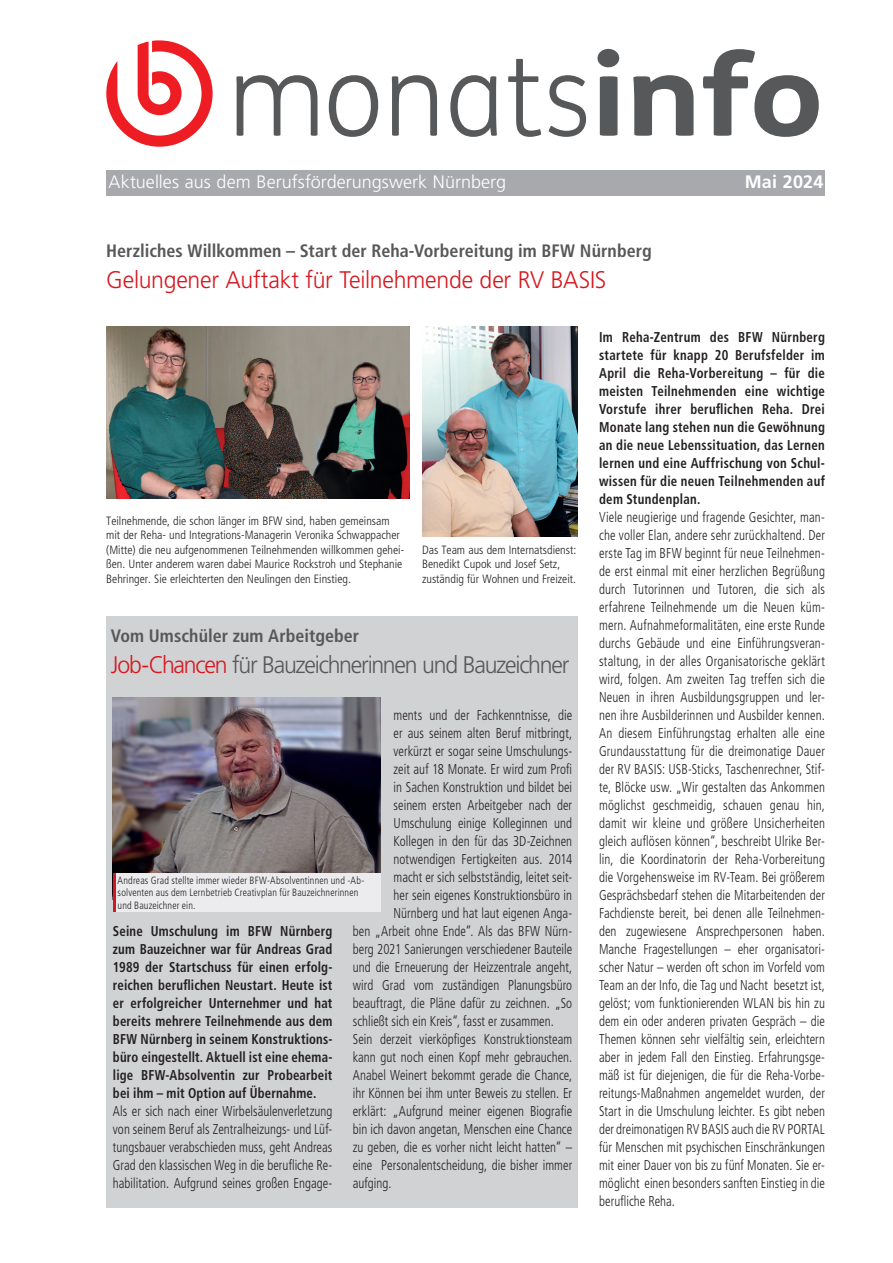
<style>
.page{position:relative;width:893px;height:1263px;background:#fff}
.page>*{position:absolute;margin:0;border:0;box-sizing:border-box;transform-origin:0 0}
.t1{font:300 24px "Frutiger LT Std";letter-spacing:-.055em;color:#57585a;scale:.96 1}
.t2{font:300 24px "Frutiger LT Std";letter-spacing:-.01em;color:#d7171f;scale:.96 1}
.t3{font:700 condensed 18px "Frutiger LT Std";color:#57585a}
.t4{font:300 18px "Frutiger LT Std";color:#fff}
.t5{font:700 18px "Frutiger LT Std";letter-spacing:.01em;color:#fff}
.t6{font:300 condensed 14.25px/18px "Frutiger LT Std";letter-spacing:.005em;color:#231f20;text-align:justify;scale:.9 1}
.t7{font:700 condensed 14.25px/18px "Frutiger LT Std";letter-spacing:.015em;color:#231f20;text-align:justify;scale:.9 1}
.t8{font:300 condensed 12px/14.4px "Frutiger LT Std";color:#231f20}
.t9{font:300 condensed 10.5px/12.6px "Frutiger LT Std";letter-spacing:.015em;color:#231f20;scale:.95 1}
.s1{color:#d7171f}
</style>
<div class="page">
<div style="left:106px;top:170px;width:719px;height:26px;background:#a8a9ad"></div>
<svg style="left:106px;top:40px;width:107px;height:107px"></svg>
<svg style="left:236px;top:49px;width:583px;height:88px"></svg>
<img style="left:106px;top:326px;width:303px;height:173px">
<div style="left:107px;top:616px;width:471px;height:591px;background:#d1d2d4"></div>
<img style="left:113px;top:698px;width:268px;height:175px">
<div style="left:113px;top:873px;width:268px;height:39px;background:#ececee"></div>
<hr style="left:113px;top:873px;width:3px;height:39px;background:#d7171f">
<img style="left:422px;top:326px;width:155px;height:211px">
<p class="t4" style="left:109px;top:172px;width:399px">Aktuelles aus dem Berufsförderungswerk Nürnberg</p>
<p class="t5" style="left:745px;top:171px;width:80px">Mai 2024</p>
<p class="t3" style="left:106px;top:240px;width:547px">Herzliches Willkommen – Start der Reha-Vorbereitung im BFW Nürnberg</p>
<h1 class="t2" style="left:106px;top:266px;width:522px">Gelungener Auftakt für Teilnehmende der RV BASIS</h1>
<p class="t8" style="left:106px;top:514px;width:299px">Teilnehmende, die schon länger im BFW sind, haben gemeinsam mit der Reha- und Integrations-Managerin Veronika Schwappacher (Mitte) die neu aufgenommenen Teilnehmenden willkommen gehei&shy;ßen. Unter anderem waren dabei Maurice Rockstroh und Stephanie Behringer. Sie erleichterten den Neulingen den Einstieg.</p>
<p class="t8" style="left:422px;top:543px;width:156px">Das Team aus dem Internatsdienst:<br>Benedikt Cupok und Josef Setz, zuständig für Wohnen und Freizeit.</p>
<p class="t3" style="left:111px;top:625px;width:250px">Vom Umschüler zum Arbeitgeber</p>
<h1 class="t1" style="left:111px;top:651px;width:479px"><span class="s1">Job-Chancen</span> für Bauzeichnerinnen und Bauzeichner</h1>
<p class="t6" style="left:394px;top:706px;width:200px">ments und der Fachkenntnisse, die</p>
<p class="t6" style="left:394px;top:724px;width:200px">er aus seinem alten Beruf mitbringt,</p>
<p class="t6" style="left:394px;top:742px;width:200px">verkürzt er sogar seine Umschulungs-</p>
<p class="t6" style="left:394px;top:760px;width:200px">zeit auf 18 Monate. Er wird zum Profi</p>
<p class="t6" style="left:394px;top:778px;width:200px">in Sachen Konstruktion und bildet bei</p>
<p class="t6" style="left:394px;top:796px;width:200px">seinem ersten Arbeitgeber nach der</p>
<p class="t6" style="left:394px;top:814px;width:200px">Umschulung einige Kolleginnen und</p>
<p class="t6" style="left:394px;top:832px;width:200px">Kollegen in den für das 3D-Zeichnen</p>
<p class="t6" style="left:394px;top:850px;width:200px">notwendigen Fertigkeiten aus. 2014</p>
<p class="t6" style="left:394px;top:868px;width:200px">macht er sich selbstständig, leitet seit-</p>
<p class="t6" style="left:394px;top:886px;width:200px">her sein eigenes Konstruktionsbüro in</p>
<p class="t6" style="left:394px;top:904px;width:200px">Nürnberg und hat laut eigenen Anga-</p>
<p class="t6" style="left:353px;top:922px;width:245px">ben „Arbeit ohne Ende“. Als das BFW Nürn-</p>
<p class="t6" style="left:353px;top:940px;width:245px">berg 2021 Sanierungen verschiedener Bauteile</p>
<p class="t6" style="left:353px;top:958px;width:245px">und die Erneuerung der Heizzentrale angeht,</p>
<p class="t6" style="left:353px;top:976px;width:245px">wird Grad vom zuständigen Planungsbüro</p>
<p class="t6" style="left:353px;top:994px;width:245px">beauftragt, die Pläne dafür zu zeichnen. „So</p>
<p class="t6" style="left:353px;top:1012px;width:225px">schließt sich ein Kreis“, fasst er zusammen.</p>
<p class="t6" style="left:353px;top:1030px;width:245px">Sein derzeit vierköpfiges Konstruktionsteam</p>
<p class="t6" style="left:353px;top:1048px;width:245px">kann gut noch einen Kopf mehr gebrauchen.</p>
<p class="t6" style="left:353px;top:1066px;width:245px">Anabel Weinert bekommt gerade die Chance,</p>
<p class="t6" style="left:353px;top:1084px;width:245px">ihr Können bei ihm unter Beweis zu stellen. Er</p>
<p class="t6" style="left:353px;top:1102px;width:245px">erklärt: „Aufgrund meiner eigenen Biografie</p>
<p class="t6" style="left:353px;top:1120px;width:245px">bin ich davon angetan, Menschen eine Chance</p>
<p class="t6" style="left:353px;top:1138px;width:245px">zu geben, die es vorher nicht leicht hatten“ –</p>
<p class="t6" style="left:353px;top:1156px;width:245px">eine Personalentscheidung, die bisher immer</p>
<p class="t6" style="left:353px;top:1174px;width:45px">aufging.</p>
<p class="t9" style="left:118px;top:874px;width:261px">Andreas Grad stellte immer wieder BFW-Absolventinnen und -Ab&shy;solventen aus dem Lernbetrieb Creativplan für Bauzeichnerinnen und Bauzeichner ein.</p>
<p class="t7" style="left:113px;top:922px;width:245px">Seine Umschulung im BFW Nürnberg zum Bauzeichner war für Andreas Grad 1989 der Startschuss für einen erfolg&shy;reichen beruflichen Neustart. Heute ist er erfolgreicher Unternehmer und hat bereits mehrere Teilnehmende aus dem BFW Nürnberg in seinem Konstruktions&shy;büro eingestellt. Aktuell ist eine ehema&shy;lige BFW-Absolventin zur Probearbeit bei ihm – mit Option auf Übernahme.</p>
<p class="t6" style="left:113px;top:1102px;width:245px">Als er sich nach einer Wirbelsäulenverletzung von seinem Beruf als Zentralheizungs- und Lüf&shy;tungsbauer verabschieden muss, geht Andreas Grad den klassischen Weg in die berufliche Re&shy;habilitation. Aufgrund seines großen Engage-</p>
<p class="t7" style="left:599px;top:328px;width:252px">Im Reha-Zentrum des BFW Nürnberg startete für knapp 20 Berufsfelder im April die Reha-Vorbereitung – für die meisten Teilnehmenden eine wichtige Vorstufe ihrer beruflichen Reha. Drei Monate lang stehen nun die Gewöhnung an die neue Lebenssituation, das Lernen lernen und eine Auffrischung von Schul&shy;wissen für die neuen Teilnehmenden auf dem Stundenplan.</p>
<p class="t6" style="left:599px;top:508px;width:252px">Viele neugierige und fragende Gesichter, man&shy;che voller Elan, andere sehr zurückhaltend. Der erste Tag im BFW beginnt für neue Teilnehmen&shy;de erst einmal mit einer herzlichen Begrüßung durch Tutorinnen und Tutoren, die sich als erfahrene Teilnehmende um die Neuen küm&shy;mern. Aufnahmeformalitäten, eine erste Runde durchs Gebäude und eine Einführungsveran&shy;staltung, in der alles Organisatorische geklärt wird, folgen. Am zweiten Tag treffen sich die Neuen in ihren Ausbildungsgruppen und ler&shy;nen ihre Ausbilderinnen und Ausbilder kennen.<br>An diesem Einführungstag erhalten alle eine Grundausstattung für die dreimonatige Dauer der RV BASIS: USB-Sticks, Taschenrechner, Stif&shy;te, Blöcke usw. „Wir gestalten das Ankommen möglichst geschmeidig, schauen genau hin, damit wir kleine und größere Unsicherheiten gleich auflösen können“, beschreibt Ulrike Ber&shy;lin, die Koordinatorin der Reha-Vorbereitung die Vorgehensweise im RV-Team. Bei größerem Gesprächsbedarf stehen die Mitarbeitenden der Fachdienste bereit, bei denen alle Teilnehmen&shy;den zugewiesene Ansprechpersonen haben.<br>Manche Fragestellungen – eher organisatori&shy;scher Natur – werden oft schon im Vorfeld vom Team an der Info, die Tag und Nacht besetzt ist, gelöst; vom funktionierenden WLAN bis hin zu dem ein oder anderen privaten Gespräch – die Themen können sehr vielfältig sein, erleichtern aber in jedem Fall den Einstieg. Erfahrungsge&shy;mäß ist für diejenigen, die für die Reha-Vorbe&shy;reitungs-Maßnahmen angemeldet wurden, der Start in die Umschulung leichter. Es gibt neben der dreimonatigen RV BASIS auch die RV PORTAL für Menschen mit psychischen Einschränkungen mit einer Dauer von bis zu fünf Monaten. Sie er&shy;möglicht einen besonders sanften Einstieg in die berufliche Reha.</p>
</div>
